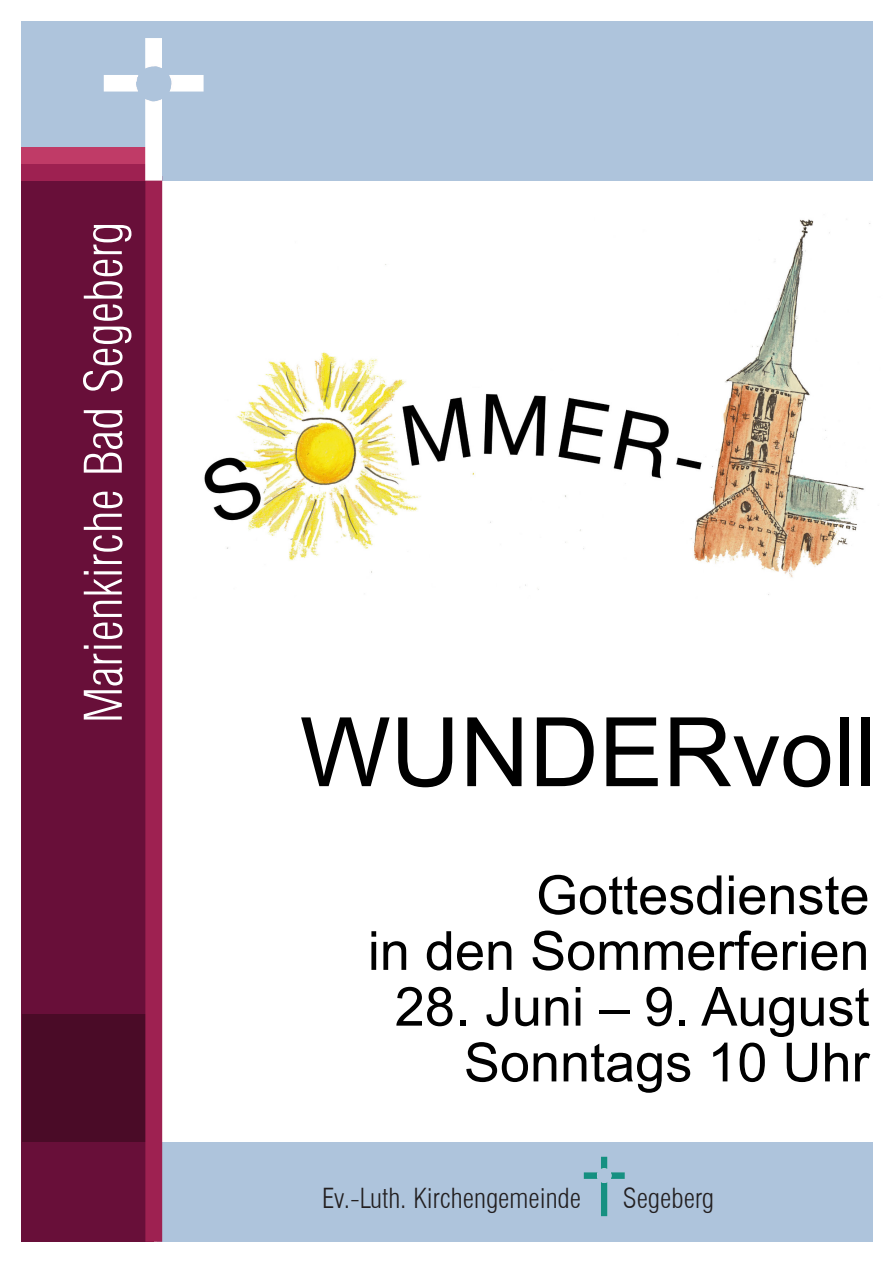
<style>
.page{position:relative;width:894px;height:1263px;background:#fff}
.page>*{position:absolute;margin:0;border:0;box-sizing:border-box;transform-origin:0 0}
.t1{font:96px "Arial";color:#000}
.t2{font:54px/55.8px "Arial";color:#000;text-align:right}
.t3{font:300 condensed 51px "Swiss 721 BT";color:#fff}
.t4{font:300 condensed 27px "Swiss 721 BT";color:#231f20}
</style>
<div class="page">
<div style="left:21px;top:21px;width:851px;height:160px;background:#aec4dc"></div>
<div style="left:21px;top:170px;width:133px;height:1072px;background:#680f39"></div>
<div style="left:157px;top:1142px;width:715px;height:100px;background:#aec4dc"></div>
<img style="left:583px;top:1157px;width:41px;height:59px">
<div style="left:22px;top:164px;width:138px;height:17px;background:#9e2151"></div>
<div style="left:22px;top:147px;width:138px;height:17px;background:#c03b67"></div>
<div style="left:22px;top:1014px;width:136px;height:128px;background:#4a0b27"></div>
<div style="left:145px;top:176px;width:17px;height:1066px;background:#9e2151"></div>
<img style="left:104px;top:38px;width:99px;height:143px">
<img style="left:204px;top:219px;width:667px;height:376px">
<p class="t3" style="left:83px;top:723px;width:503px;rotate:-90deg">Marienkirche Bad Segeberg</p>
<h1 class="t1" style="left:300px;top:716px;width:577px">WUNDERvoll</h1>
<p class="t2" style="left:368px;top:872px;width:503px">Gottesdienste<br>in den Sommerferien</p>
<p class="t2" style="left:394px;top:984px;width:476px">28. Juni – 9. August<br>Sonntags 10 Uhr</p>
<p class="t4" style="left:322px;top:1187px;width:260px">Ev.-Luth. Kirchengemeinde</p>
<p class="t4" style="left:622px;top:1187px;width:93px">Segeberg</p>
</div>
